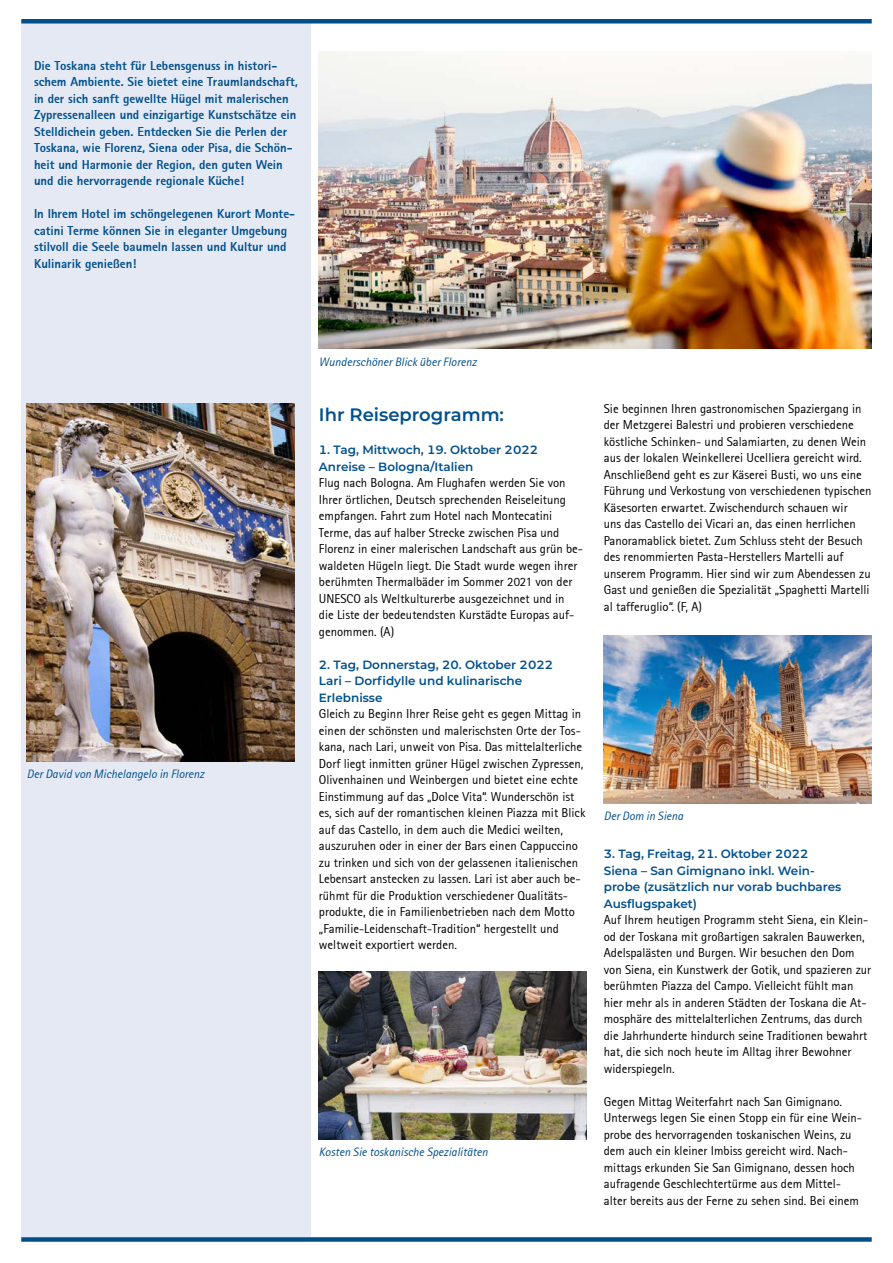
<style>
.page{position:relative;width:893px;height:1263px;background:#fff}
.page>*{position:absolute;margin:0;border:0;box-sizing:border-box;transform-origin:0 0}
.t1{font:600 18px "Montserrat";color:#00508c}
.t2{font:12.75px/16.5px "Rotis Sans Serif";color:#000}
.t3{font:800 12.75px/16.5px "Rotis Sans Serif";color:#00508c}
.t4{font:600 12px/16.5px "Montserrat";color:#00508c}
.t5{font:italic 12px "Rotis Sans Serif";color:#00508c}
</style>
<div class="page">
<div style="left:21px;top:24px;width:289px;height:1213px;background:#e5e9f4"></div>
<div style="left:21px;top:19px;width:851px;height:5px;background:#004f89"></div>
<div style="left:21px;top:1237px;width:851px;height:5px;background:#004f89"></div>
<img style="left:319px;top:51px;width:553px;height:298px">
<img style="left:27px;top:404px;width:268px;height:357px">
<img style="left:319px;top:972px;width:268px;height:167px">
<img style="left:604px;top:636px;width:268px;height:167px">
<p class="t3" style="left:34px;top:57px;width:265px">Die Toskana steht für Lebensgenuss in histori&shy;schem Ambiente. Sie bietet eine Traumlandschaft, in der sich sanft gewellte Hügel mit malerischen Zypressenalleen und einzigartige Kunstschätze ein Stelldichein geben. Entdecken Sie die Perlen der Toskana, wie Florenz, Siena oder Pisa, die Schön&shy;heit und Harmonie der Region, den guten Wein und die hervorragende regionale Küche!</p>
<p class="t3" style="left:34px;top:206px;width:263px">In Ihrem Hotel im schöngelegenen Kurort Monte&shy;catini Terme können Sie in eleganter Umgebung stilvoll die Seele baumeln lassen und Kultur und Kulinarik genießen!</p>
<p class="t5" style="left:27px;top:767px;width:179px">Der David von Michelangelo in Florenz</p>
<p class="t5" style="left:319px;top:354px;width:159px">Wunderschöner Blick über Florenz</p>
<h1 class="t1" style="left:319px;top:402px;width:187px">Ihr Reiseprogramm:</h1>
<p class="t4" style="left:319px;top:441px;width:221px">1. Tag, Mittwoch, 19. Oktober 2022<br>Anreise – Bologna/Italien</p>
<p class="t2" style="left:319px;top:475px;width:266px">Flug nach Bologna. Am Flughafen werden Sie von Ihrer örtlichen, Deutsch sprechenden Reiseleitung empfangen. Fahrt zum Hotel nach Montecatini Terme, das auf halber Strecke zwischen Pisa und Florenz in einer malerischen Landschaft aus grün be&shy;waldeten Hügeln liegt. Die Stadt wurde wegen ihrer berühmten Thermalbäder im Sommer 2021 von der UNESCO als Weltkulturerbe ausgezeichnet und in<br>die Liste der bedeutendsten Kurstädte Europas auf&shy;genommen. (A)</p>
<p class="t4" style="left:319px;top:656px;width:236px">2. Tag, Donnerstag, 20. Oktober 2022<br>Lari – Dorfidylle und kulinarische<br>Erlebnisse</p>
<p class="t2" style="left:319px;top:706px;width:268px">Gleich zu Beginn Ihrer Reise geht es gegen Mittag in einen der schönsten und malerischsten Orte der Tos&shy;kana, nach Lari, unweit von Pisa. Das mittelalterliche Dorf liegt inmitten grüner Hügel zwischen Zypressen, Olivenhainen und Weinbergen und bietet eine echte Einstimmung auf das „Dolce Vita“. Wunderschön ist es, sich auf der romantischen kleinen Piazza mit Blick auf das Castello, in dem auch die Medici weilten, auszuruhen oder in einer der Bars einen Cappuccino zu trinken und sich von der gelassenen italienischen Lebensart anstecken zu lassen. Lari ist aber auch be&shy;rühmt für die Produktion verschiedener Qualitäts&shy;produkte, die in Familienbetrieben nach dem Motto „Familie-Leidenschaft-Tradition“ hergestellt und weltweit exportiert werden.</p>
<p class="t5" style="left:319px;top:1145px;width:171px">Kosten Sie toskanische Spezialitäten</p>
<p class="t2" style="left:604px;top:400px;width:269px">Sie beginnen Ihren gastronomischen Spaziergang in der Metzgerei Balestri und probieren verschiedene köstliche Schinken- und Salamiarten, zu denen Wein aus der lokalen Weinkellerei Ucelliera gereicht wird.<br>Anschließend geht es zur Käserei Busti, wo uns eine Führung und Verkostung von verschiedenen typischen Käsesorten erwartet. Zwischendurch schauen wir<br>uns das Castello dei Vicari an, das einen herrlichen Panoramablick bietet. Zum Schluss steht der Besuch des renommierten Pasta-Herstellers Martelli auf unserem Programm. Hier sind wir zum Abendessen zu Gast und genießen die Spezialität „Spaghetti Martelli al tafferuglio“. (F, A)</p>
<p class="t5" style="left:604px;top:809px;width:81px">Der Dom in Siena</p>
<p class="t4" style="left:604px;top:845px;width:239px">3. Tag, Freitag, 21. Oktober 2022<br>Siena – San Gimignano inkl. Wein&shy;probe (zusätzlich nur vorab buchbares<br>Ausflugspaket)</p>
<p class="t2" style="left:604px;top:912px;width:269px">Auf Ihrem heutigen Programm steht Siena, ein Klein&shy;od der Toskana mit großartigen sakralen Bauwerken, Adelspalästen und Burgen. Wir besuchen den Dom von Siena, ein Kunstwerk der Gotik, und spazieren zur berühmten Piazza del Campo. Vielleicht fühlt man hier mehr als in anderen Städten der Toskana die At&shy;mosphäre des mittelalterlichen Zentrums, das durch die Jahrhunderte hindurch seine Traditionen bewahrt hat, die sich noch heute im Alltag ihrer Bewohner widerspiegeln.</p>
<p class="t2" style="left:604px;top:1093px;width:260px">Gegen Mittag Weiterfahrt nach San Gimignano.<br>Unterwegs legen Sie einen Stopp ein für eine Wein&shy;probe des hervorragenden toskanischen Weins, zu dem auch ein kleiner Imbiss gereicht wird. Nach&shy;mittags erkunden Sie San Gimignano, dessen hoch aufragende Geschlechtertürme aus dem Mittel&shy;alter bereits aus der Ferne zu sehen sind. Bei einem</p>
</div>
